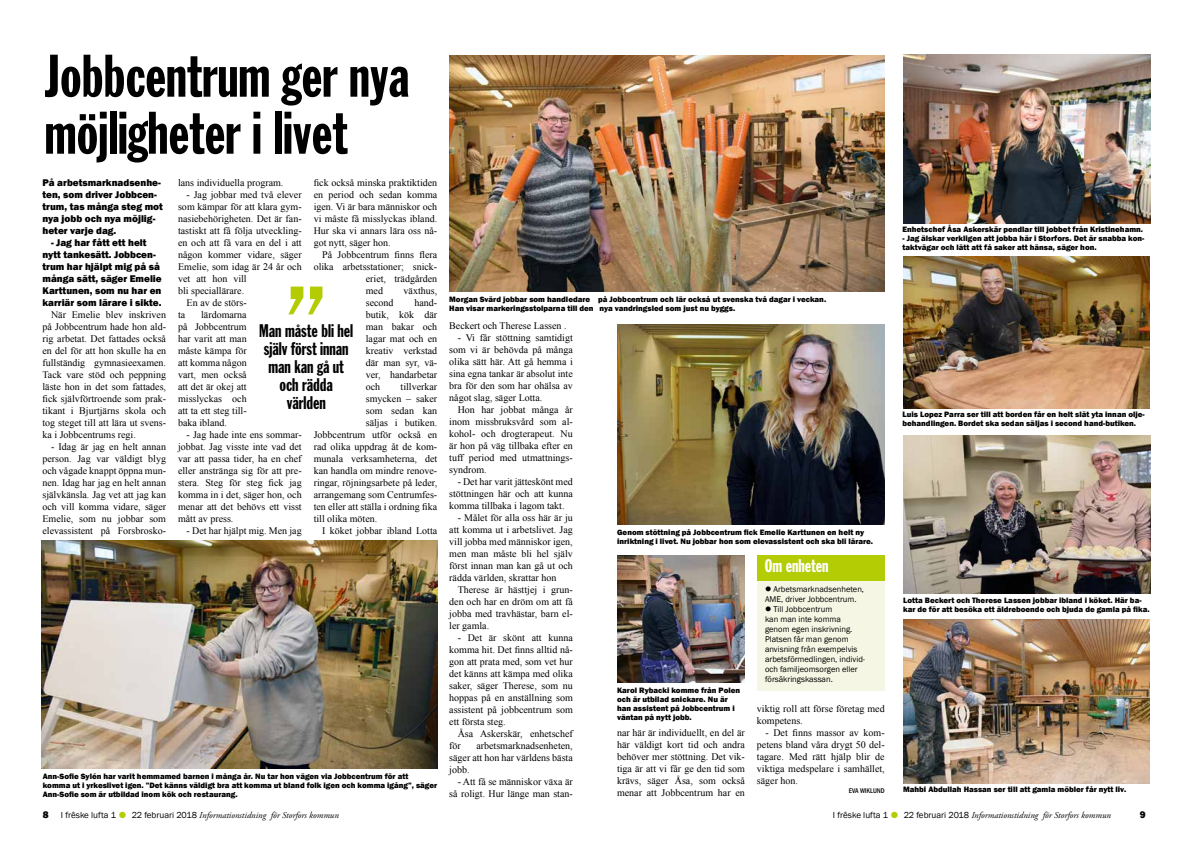
<style>
.page{position:relative;width:1191px;height:842px;background:#fff}
.page>*{position:absolute;margin:0;border:0;box-sizing:border-box;transform-origin:0 0}
.t1{font:130.5px "Franklin Gothic";color:#b4cc04}
.t2{font:59px/57px "Franklin Gothic Extra Cond";color:#000}
.t3{font:18px/18px "Franklin Gothic Extra Cond";color:#000;text-align:center}
.t4{font:18px "Franklin Gothic Extra Cond";color:#fff}
.t5{font:10px/12px "Times New Roman";color:#000;text-align:justify}
.t6{font:800 10px/12px "Franklin Gothic";color:#000}
.t7{font:italic 9px "Adobe Garamond Pro";color:#000}
.t8{font:8.5px/10px "Franklin Gothic";color:#000}
.t9{font:800 8px/9px "Franklin Gothic";color:#000}
.t10{font:500 condensed 7px "Franklin Gothic";color:#000}
.s1{font-family:"Franklin Gothic";font-weight:800;font-style:normal;font-size:10px}
.s2{font-family:"Franklin Gothic";font-style:normal}
.s3{color:#b4cc04}
</style>
<div class="page">
<img style="left:449px;top:56px;width:435px;height:236px">
<img style="left:903px;top:256px;width:246px;height:153px">
<img style="left:903px;top:55px;width:247px;height:168px">
<img style="left:903px;top:435px;width:247px;height:158px">
<img style="left:42px;top:540px;width:395px;height:228px">
<img style="left:903px;top:619px;width:246px;height:164px">
<img style="left:617px;top:325px;width:267px;height:199px">
<img style="left:617px;top:555px;width:128px;height:127px">
<div style="left:757px;top:555px;width:128px;height:136px;background:#f5f7e4"></div>
<div style="left:757px;top:555px;width:128px;height:26px;background:#b4cc04"></div>
<h2 class="t2" style="left:45px;top:49px;width:366px">Jobbcentrum ger nya möjligheter i livet</h2>
<p class="t6" style="left:43px;top:176px;width:122px">På arbetsmarknadsenhe&shy;ten, som driver Jobbcen&shy;trum, tas många steg mot nya jobb och nya möjlig&shy;heter varje dag.</p>
<p class="t6" style="left:43px;top:236px;width:121px;text-indent:8px">- Jag har fått ett helt nytt tankesätt. Jobbcen&shy;trum har hjälpt mig på så många sätt, säger Emelie<br>Karttunen, som nu har en karriär som lärare i sikte.</p>
<p class="t5" style="left:43px;top:308px;width:125px;text-indent:8px">När Emelie blev inskriven på Jobbcentrum hade hon ald&shy;rig arbetat. Det fattades också en del för att hon skulle ha en fullständig gymnasieexamen.<br>Tack vare stöd och peppning läste hon in det som fattades, fick självförtroende som prak&shy;tikant i Bjurtjärns skola och tog steget till att lära ut svens&shy;ka i Jobbcentrums regi.</p>
<p class="t5" style="left:43px;top:440px;width:125px;text-indent:8px">- Idag är jag en helt annan person. Jag var väldigt blyg och vågade knappt öppna mun&shy;nen. Idag har jag en helt annan självkänsla. Jag vet att jag kan och vill komma vidare, säger Emelie, som nu jobbar som elevassistent på Forsbrosko-</p>
<p class="t5" style="left:314px;top:176px;width:125px">fick också minska praktiktiden en period och sedan komma igen. Vi är bara människor och vi måste få misslyckas ibland.<br>Hur ska vi annars lära oss nå&shy;got nytt, säger hon.</p>
<p class="t5" style="left:322px;top:248px;width:117px">På Jobbcentrum finns flera</p>
<p class="t5" style="left:314px;top:260px;width:125px">olika arbetsstationer; snick-</p>
<p class="t5" style="left:366px;top:272px;width:73px">eriet, trädgården</p>
<p class="t5" style="left:366px;top:284px;width:19px">med</p>
<p class="t5" style="left:403px;top:284px;width:35px">växthus,</p>
<p class="t5" style="left:366px;top:296px;width:29px">second</p>
<p class="t5" style="left:178px;top:176px;width:107px">lans individuella program.</p>
<p class="t5" style="left:187px;top:188px;width:117px">- Jag jobbar med två elever</p>
<p class="t5" style="left:178px;top:200px;width:125px">som kämpar för att klara gym-</p>
<p class="t5" style="left:178px;top:212px;width:125px">nasiebehörigheten. Det är fan-</p>
<p class="t5" style="left:178px;top:224px;width:125px">tastiskt att få följa utveckling-</p>
<p class="t5" style="left:178px;top:236px;width:125px">en och att få vara en del i att</p>
<p class="t5" style="left:178px;top:248px;width:125px">någon kommer vidare, säger</p>
<p class="t5" style="left:178px;top:260px;width:125px">Emelie, som idag är 24 år och</p>
<p class="t5" style="left:178px;top:272px;width:70px">vet att hon vill</p>
<p class="t5" style="left:178px;top:284px;width:68px">bli speciallärare.</p>
<p class="t5" style="left:187px;top:296px;width:62px">En av de störs-</p>
<p class="t5" style="left:178px;top:308px;width:9px">ta</p>
<h1 class="t1" style="left:279px;top:249px;width:54px">”</h1>
<p class="t5" style="left:366px;top:296px;width:73px;text-indent:49px">hand&shy;butik, kök där man bakar och lagar mat och en kreativ verkstad där man syr, vä&shy;ver, handarbetar och</p>
<p class="t5" style="left:178px;top:308px;width:70px;text-indent:23px">lärdomarna på Jobbcentrum har varit att man måste kämpa för att komma någon vart, men också att det är okej att misslyckas och att ta ett steg till&shy;baka ibland.</p>
<p class="t5" style="left:178px;top:428px;width:125px;text-indent:9px">- Jag hade inte ens sommar&shy;jobbat. Jag visste inte vad det var att passa tider, ha en chef eller anstränga sig för att pre&shy;stera. Steg för steg fick jag komma in i det, säger hon, och menar att det behövs ett visst mått av press.</p>
<p class="t5" style="left:187px;top:524px;width:117px">- Det har hjälpt mig. Men jag</p>
<h3 class="t3" style="left:259px;top:322px;width:95px">Man måste bli hel själv först innan man kan gå ut och rädda världen</h3>
<p class="t5" style="left:400px;top:380px;width:38px">tillverkar</p>
<p class="t5" style="left:366px;top:392px;width:73px">smycken – saker</p>
<p class="t5" style="left:366px;top:404px;width:73px">som sedan kan</p>
<p class="t5" style="left:366px;top:416px;width:73px">säljas i butiken.</p>
<p class="t5" style="left:314px;top:428px;width:125px">Jobbcentrum utför också en</p>
<p class="t5" style="left:314px;top:440px;width:125px">rad olika uppdrag åt de kom-</p>
<p class="t5" style="left:314px;top:452px;width:125px">munala verksamheterna, det</p>
<p class="t5" style="left:314px;top:464px;width:125px">kan handla om mindre renove-</p>
<p class="t5" style="left:314px;top:476px;width:125px">ringar, röjningsarbete på leder,</p>
<p class="t5" style="left:314px;top:488px;width:125px">arrangemang som Centrumfes-</p>
<p class="t5" style="left:314px;top:500px;width:125px">ten eller att ställa i ordning fika</p>
<p class="t5" style="left:314px;top:512px;width:65px">till olika möten.</p>
<p class="t5" style="left:322px;top:524px;width:117px">I köket jobbar ibland Lotta</p>
<p class="t9" style="left:43px;top:772px;width:396px">Ann-Sofie Sylén har varit hemmamed barnen i många år. Nu tar hon vägen via Jobbcentrum för att komma ut i yrkeslivet igen. ”Det känns väldigt bra att komma ut bland folk igen och komma igång”, säger<br>Ann-Sofie som är utbildad inom kök och restaurang.</p>
<p class="t9" style="left:449px;top:295px;width:378px">Morgan Svärd jobbar som handledare på Jobbcentrum och lär också ut svenska två dagar i veckan.<br>Han visar markeringsstolparna till den nya vandringsled som just nu byggs.</p>
<p class="t5" style="left:449px;top:319px;width:119px">Beckert och Therese Lassen .</p>
<p class="t5" style="left:449px;top:331px;width:125px;text-indent:8px">- Vi får stöttning samtidigt som vi är behövda på många olika sätt här. Att gå hemma i sina egna tankar är absolut inte bra för den som har ohälsa av något slag, säger Lotta.</p>
<p class="t5" style="left:449px;top:403px;width:125px;text-indent:8px">Hon har jobbat många år inom missbruksvård som al&shy;kohol- och drogterapeut. Nu är hon på väg tillbaka efter en tuff period med utmattnings&shy;syndrom.</p>
<p class="t5" style="left:449px;top:475px;width:125px;text-indent:8px">- Det har varit jätteskönt med stöttningen här och att kunna komma tillbaka i lagom takt.</p>
<p class="t5" style="left:449px;top:511px;width:125px;text-indent:8px">- Målet för alla oss här är ju att komma ut i arbetslivet. Jag vill jobba med människor igen, men man måste bli hel själv först innan man kan gå ut och rädda världen, skrattar hon</p>
<p class="t5" style="left:449px;top:583px;width:125px;text-indent:8px">Therese är hästtjej i grun&shy;den och har en dröm om att få jobba med travhästar, barn el&shy;ler gamla.</p>
<p class="t5" style="left:449px;top:631px;width:125px;text-indent:8px">- Det är skönt att kunna komma hit. Det finns alltid nå&shy;gon att prata med, som vet hur det känns att kämpa med olika saker, säger Therese, som nu hoppas på en anställning som assistent på jobbcentrum som ett första steg.</p>
<p class="t5" style="left:449px;top:727px;width:125px;text-indent:8px">Åsa Askerskär, enhetschef för</p>
<p class="t5" style="left:449px;top:739px;width:125px;text-indent:27px">arbetsmarknadsenheten, säger att hon har världens bästa jobb.</p>
<p class="t5" style="left:449px;top:775px;width:125px;text-align:right">- Att få se människor växa är så roligt. Hur länge man stan-</p>
<p class="t9" style="left:617px;top:528px;width:257px">Genom stöttning på Jobbcentrum fick Emelie Karttunen en helt ny inriktning i livet. Nu jobbar hon som elevassistent och ska bli lärare.</p>
<p class="t9" style="left:617px;top:685px;width:125px">Karol Rybacki komme från Polen och är utbilad snickare. Nu är han assistent på Jobbcentrum i väntan på nytt jobb.</p>
<p class="t5" style="left:617px;top:727px;width:129px">nar här är individuellt, en del är här väldigt kort tid och andra behöver mer stöttning. Det vik&shy;tiga är att vi får ge den tid som krävs, säger Åsa, som också menar att Jobbcentrum har en</p>
<h3 class="t4" style="left:765px;top:556px;width:65px">Om enheten</h3>
<p class="t8" style="left:765px;top:585px;width:101px">● Arbetsmarknadsenheten,<br>AME, driver Jobbcentrum.</p>
<p class="t8" style="left:765px;top:605px;width:102px">● Till Jobbcentrum<br>kan man inte komma genom egen inskrivning.<br>Platsen får man genom anvisning från exempelvis arbetsförmedlingen, individ&shy;och familjeomsorgen eller försäkringskassan.</p>
<p class="t5" style="left:757px;top:702px;width:129px">viktig roll att förse företag med kompetens.</p>
<p class="t5" style="left:757px;top:726px;width:129px;text-indent:8px">- Det finns massor av kom&shy;petens bland våra drygt 50 del&shy;tagare. Med rätt hjälp blir de viktiga medspelare i samhället, säger hon.</p>
<p class="t10" style="left:849px;top:786px;width:37px">EVA WIKLUND</p>
<p class="t9" style="left:902px;top:224px;width:242px">Enhetschef Åsa Askerskär pendlar till jobbet från Kristinehamn.</p>
<p class="t9" style="left:902px;top:233px;width:243px">- Jag älskar verkligen att jobba här i Storfors. Det är snabba kon&shy;taktvägar och lätt att få saker att hänsa, säger hon.</p>
<p class="t9" style="left:902px;top:410px;width:244px">Luis Lopez Parra ser till att borden får en helt slät yta innan olje&shy;behandlingen. Bordet ska sedan säljas i second hand-butiken.</p>
<p class="t9" style="left:903px;top:596px;width:248px">Lotta Beckert och Therese Lassen jobbar ibland i köket. Här ba&shy;kar de för att besöka ett äldreboende och bjuda de gamla på fika.</p>
<p class="t9" style="left:903px;top:785px;width:225px">Mahbi Abdullah Hassan ser till att gamla möbler får nytt liv.</p>
<p class="t7" style="left:43px;top:809px;width:298px"><span class="s1">8</span> <span class="s2">I frêske lufta 1</span> <span class="s3">●</span> <span class="s2">22 februari 2018</span> Informationstidning för Storfors kommun</p>
<p class="t7" style="left:833px;top:810px;width:279px"><span class="s2">I frêske lufta 1</span> <span class="s3">●</span> <span class="s2">22 februari 2018</span> Informationstidning för Storfors kommun</p>
<p class="t6" style="left:1140px;top:809px;width:7px">9</p>
</div>
